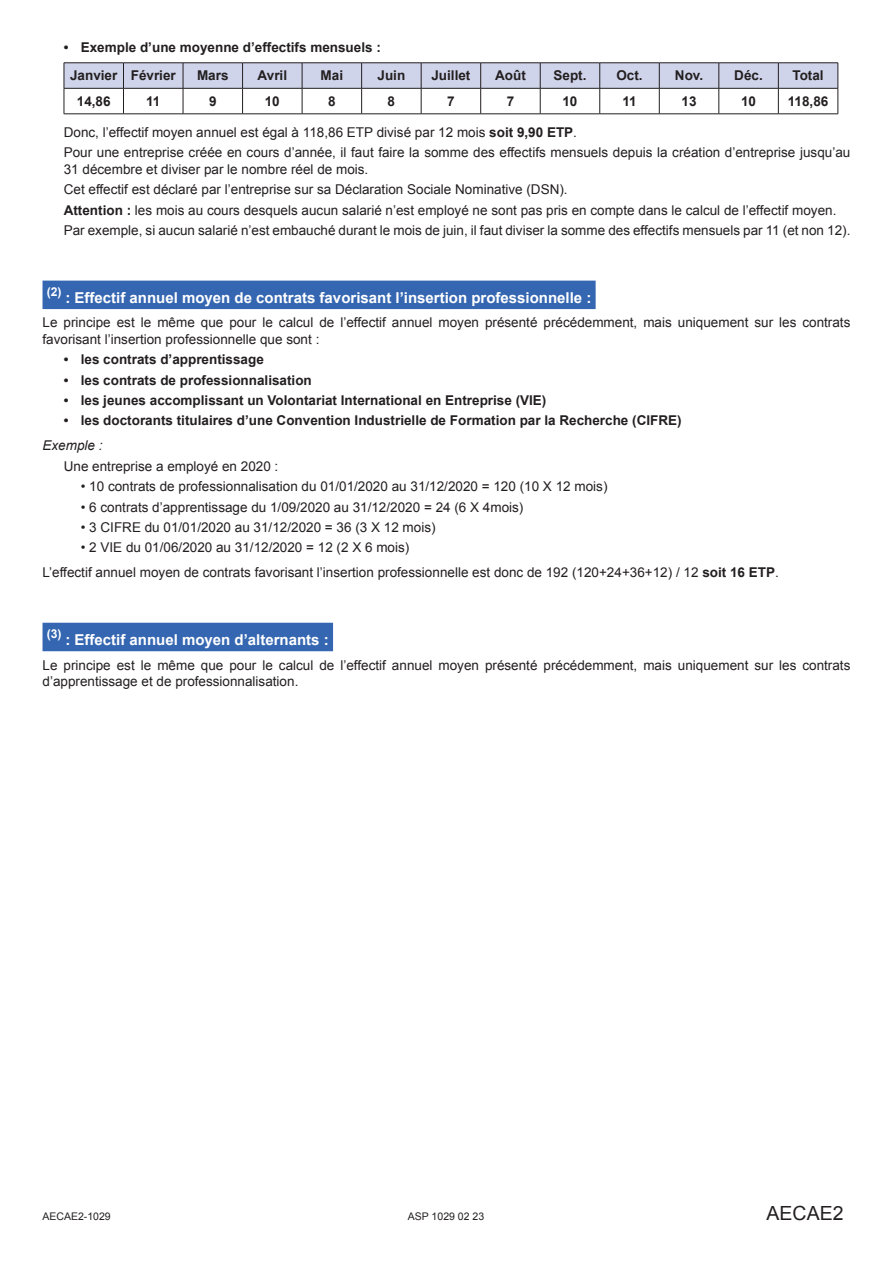
<style>
.page{position:relative;width:893px;height:1263px;background:#fff}
.page>*{position:absolute;margin:0;border:0;box-sizing:border-box;transform-origin:0 0}
.t1{font:19.5px "Arial";color:#231f20}
.t2{font:700 15px "Arial";color:#fff}
.t3{font:13.5px/20.4px "Arial";color:#231f20}
.t4{font:700 13.5px/28px "Arial";color:#231f20}
.t5{font:italic 13.5px "Arial";color:#231f20}
.t6{font:700 12.15px "Arial";color:#fff}
.t7{font:10.5px "Arial";color:#231f20}
.s1{font-weight:700}
</style>
<div class="page">
<div style="left:43px;top:281px;width:553px;height:28px;background:#3566b1"></div>
<div style="left:43px;top:623px;width:290px;height:28px;background:#3566b1"></div>
<svg style="left:64px;top:63px;width:775px;height:51px"></svg>
<hr style="left:64px;top:114px;width:59px;height:1px;background:#231f20">
<hr style="left:123px;top:114px;width:60px;height:1px;background:#231f20">
<hr style="left:183px;top:114px;width:60px;height:1px;background:#231f20">
<hr style="left:243px;top:114px;width:59px;height:1px;background:#231f20">
<hr style="left:302px;top:114px;width:60px;height:1px;background:#231f20">
<hr style="left:362px;top:114px;width:59px;height:1px;background:#231f20">
<hr style="left:421px;top:114px;width:60px;height:1px;background:#231f20">
<hr style="left:481px;top:114px;width:59px;height:1px;background:#231f20">
<hr style="left:540px;top:114px;width:60px;height:1px;background:#231f20">
<hr style="left:600px;top:114px;width:59px;height:1px;background:#231f20">
<hr style="left:659px;top:114px;width:60px;height:1px;background:#231f20">
<hr style="left:719px;top:114px;width:59px;height:1px;background:#231f20">
<hr style="left:778px;top:114px;width:60px;height:1px;background:#231f20">
<p class="t4" style="left:70px;top:34px;width:312px;text-indent:-6px">• Exemple d’une moyenne d’effectifs mensuels :<br>Janvier Février</p>
<p class="t4" style="left:197px;top:62px;width:33px">Mars</p>
<p class="t4" style="left:258px;top:62px;width:31px">Avril</p>
<p class="t4" style="left:321px;top:62px;width:24px">Mai</p>
<p class="t4" style="left:377px;top:62px;width:29px">Juin</p>
<p class="t4" style="left:431px;top:62px;width:41px">Juillet</p>
<p class="t4" style="left:495px;top:62px;width:32px">Août</p>
<p class="t4" style="left:553px;top:62px;width:35px">Sept.</p>
<p class="t4" style="left:616px;top:62px;width:28px">Oct.</p>
<p class="t4" style="left:675px;top:62px;width:30px">Nov.</p>
<p class="t4" style="left:734px;top:62px;width:30px">Déc.</p>
<p class="t4" style="left:792px;top:62px;width:33px">Total</p>
<p class="t4" style="left:77px;top:88px;width:35px">14,86</p>
<p class="t4" style="left:146px;top:88px;width:16px">11</p>
<p class="t4" style="left:209px;top:88px;width:9px">9</p>
<p class="t4" style="left:265px;top:88px;width:17px">10</p>
<p class="t4" style="left:328px;top:88px;width:9px">8</p>
<p class="t4" style="left:388px;top:88px;width:9px">8</p>
<p class="t4" style="left:447px;top:88px;width:9px">7</p>
<p class="t4" style="left:507px;top:88px;width:9px">7</p>
<p class="t4" style="left:562px;top:88px;width:17px">10</p>
<p class="t4" style="left:622px;top:88px;width:16px">11</p>
<p class="t4" style="left:681px;top:88px;width:17px">13</p>
<p class="t4" style="left:741px;top:88px;width:17px">10</p>
<p class="t4" style="left:788px;top:88px;width:42px">118,86</p>
<p class="t3" style="left:64px;top:122px;width:788px">Donc, l’effectif moyen annuel est égal à 118,86 ETP divisé par 12 mois <span class="s1">soit 9,90 ETP</span>.<br>Pour une entreprise créée en cours d’année, il faut faire la somme des effectifs mensuels depuis la création d’entreprise jusqu’au</p>
<p class="t3" style="left:64px;top:159px;width:788px">31 décembre et diviser par le nombre réel de mois.<br>Cet effectif est déclaré par l’entreprise sur sa Déclaration Sociale Nominative (DSN).<br><span class="s1">Attention :</span> les mois au cours desquels aucun salarié n’est employé ne sont pas pris en compte dans le calcul de l’effectif moyen.<br>Par exemple, si aucun salarié n’est embauché durant le mois de juin, il faut diviser la somme des effectifs mensuels par 11 (et non 12).</p>
<p class="t6" style="left:47px;top:283px;width:16px">(2)</p>
<p class="t2" style="left:65px;top:288px;width:527px">: Effectif annuel moyen de contrats favorisant l’insertion professionnelle :</p>
<p class="t3" style="left:43px;top:315px;width:809px;line-height:16.2px">Le principe est le même que pour le calcul de l’effectif annuel moyen présenté précédemment, mais uniquement sur les contrats favorisant l’insertion professionnelle que sont :</p>
<p class="t4" style="left:64px;top:346px;width:202px">• les contrats d’apprentissage</p>
<p class="t4" style="left:64px;top:366px;width:250px">• les contrats de professionnalisation</p>
<p class="t4" style="left:64px;top:387px;width:484px">• les jeunes accomplissant un Volontariat International en Entreprise (VIE)</p>
<p class="t4" style="left:64px;top:407px;width:619px">• les doctorants titulaires d’une Convention Industrielle de Formation par la Recherche (CIFRE)</p>
<p class="t5" style="left:43px;top:437px;width:62px">Exemple :</p>
<p class="t3" style="left:64px;top:456px;width:216px">Une entreprise a employé en 2020 :</p>
<p class="t3" style="left:81px;top:476px;width:528px">• 10 contrats de professionnalisation du 01/01/2020 au 31/12/2020 = 120 (10 X 12 mois)</p>
<p class="t3" style="left:81px;top:497px;width:444px">• 6 contrats d’apprentissage du 1/09/2020 au 31/12/2020 = 24 (6 X 4mois)</p>
<p class="t3" style="left:81px;top:517px;width:356px">• 3 CIFRE du 01/01/2020 au 31/12/2020 = 36 (3 X 12 mois)</p>
<p class="t3" style="left:43px;top:535px;width:738px;line-height:24.8px;text-indent:38px">• 2 VIE du 01/06/2020 au 31/12/2020 = 12 (2 X 6 mois)<br>L’effectif annuel moyen de contrats favorisant l’insertion professionnelle est donc de 192 (120+24+36+12) / 12 <span class="s1">soit 16 ETP</span>.</p>
<p class="t6" style="left:47px;top:626px;width:16px">(3)</p>
<p class="t2" style="left:65px;top:630px;width:265px">: Effectif annuel moyen d’alternants :</p>
<p class="t3" style="left:43px;top:657px;width:809px;line-height:16.2px">Le principe est le même que pour le calcul de l’effectif annuel moyen présenté précédemment, mais uniquement sur les contrats d’apprentissage et de professionnalisation.</p>
<p class="t7" style="left:43px;top:1210px;width:70px">AECAE2-1029</p>
<p class="t7" style="left:408px;top:1210px;width:78px">ASP 1029 02 23</p>
<h1 class="t1" style="left:767px;top:1201px;width:78px">AECAE2</h1>
</div>
